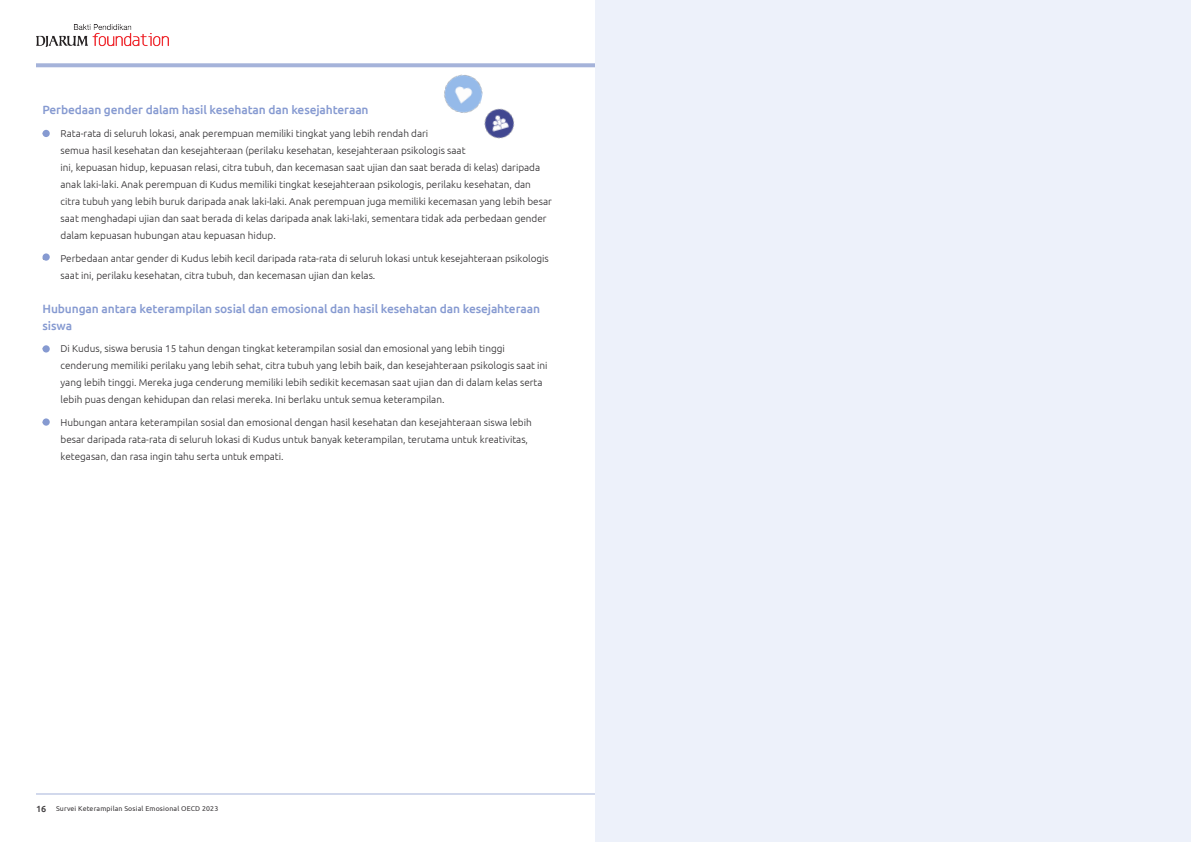
<style>
.page{position:relative;width:1191px;height:842px;background:#fff}
.page>*{position:absolute;margin:0;border:0;box-sizing:border-box;transform-origin:0 0}
.t1{font:500 12px/17px "Ubuntu";letter-spacing:-.01em;color:#869ad1}
.t2{font:300 10px/17px "Ubuntu";color:#2c2a2c}
.t3{font:7px "Ubuntu";letter-spacing:.02em;color:#3b383a}
.s1{font-weight:500;font-size:9px}
</style>
<div class="page">
<img style="left:36px;top:24px;width:133px;height:22px">
<svg style="left:36px;top:63px;width:559px;height:4px;background:#abb8dc"></svg>
<hr style="left:36px;top:794px;width:1118px;height:1px;background:#a5b3da">
<div style="left:43px;top:130px;width:7px;height:7px;background:#869ad1;border-radius:50%"></div>
<div style="left:43px;top:253px;width:7px;height:8px;background:#869ad1;border-radius:50%"></div>
<div style="left:43px;top:418px;width:7px;height:8px;background:#869ad1;border-radius:50%"></div>
<div style="left:43px;top:345px;width:7px;height:7px;background:#869ad1;border-radius:50%"></div>
<img style="left:444px;top:74px;width:39px;height:39px">
<img style="left:481px;top:105px;width:34px;height:34px">
<div style="left:595px;top:0;width:596px;height:842px;background:#edf1fa"></div>
<p class="t1" style="left:43px;top:101px;width:327px">Perbedaan gender dalam hasil kesehatan dan kesejahteraan</p>
<p class="t2" style="left:61px;top:125px;width:493px;text-indent:-18px">• Rata-rata di seluruh lokasi, anak perempuan memiliki tingkat yang lebih rendah dari<br>semua hasil kesehatan dan kesejahteraan (perilaku kesehatan, kesejahteraan psikologis saat<br>ini, kepuasan hidup, kepuasan relasi, citra tubuh, dan kecemasan saat ujian dan saat berada di kelas) daripada anak laki-laki. Anak perempuan di Kudus memiliki tingkat kesejahteraan psikologis, perilaku kesehatan, dan citra tubuh yang lebih buruk daripada anak laki-laki. Anak perempuan juga memiliki kecemasan yang lebih besar saat menghadapi ujian dan saat berada di kelas daripada anak laki-laki, sementara tidak ada perbedaan gender dalam kepuasan hubungan atau kepuasan hidup.</p>
<p class="t2" style="left:61px;top:249px;width:490px;text-indent:-18px">• Perbedaan antar gender di Kudus lebih kecil daripada rata-rata di seluruh lokasi untuk kesejahteraan psikologis saat ini, perilaku kesehatan, citra tubuh, dan kecemasan ujian dan kelas.</p>
<p class="t1" style="left:43px;top:299px;width:499px">Hubungan antara keterampilan sosial dan emosional dan hasil kesehatan dan kesejahteraan siswa</p>
<p class="t2" style="left:61px;top:340px;width:488px;text-indent:-18px">• Di Kudus, siswa berusia 15 tahun dengan tingkat keterampilan sosial dan emosional yang lebih tinggi cenderung memiliki perilaku yang lebih sehat, citra tubuh yang lebih baik, dan kesejahteraan psikologis saat ini yang lebih tinggi. Mereka juga cenderung memiliki lebih sedikit kecemasan saat ujian dan di dalam kelas serta lebih puas dengan kehidupan dan relasi mereka. Ini berlaku untuk semua keterampilan.</p>
<p class="t2" style="left:61px;top:414px;width:473px;text-indent:-18px">• Hubungan antara keterampilan sosial dan emosional dengan hasil kesehatan dan kesejahteraan siswa lebih besar daripada rata-rata di seluruh lokasi di Kudus untuk banyak keterampilan, terutama untuk kreativitas, ketegasan, dan rasa ingin tahu serta untuk empati.</p>
<p class="t3" style="left:36px;top:805px;width:184px"><span class="s1">16</span> Survei Keterampilan Sosial Emosional OECD 2023</p>
</div>
